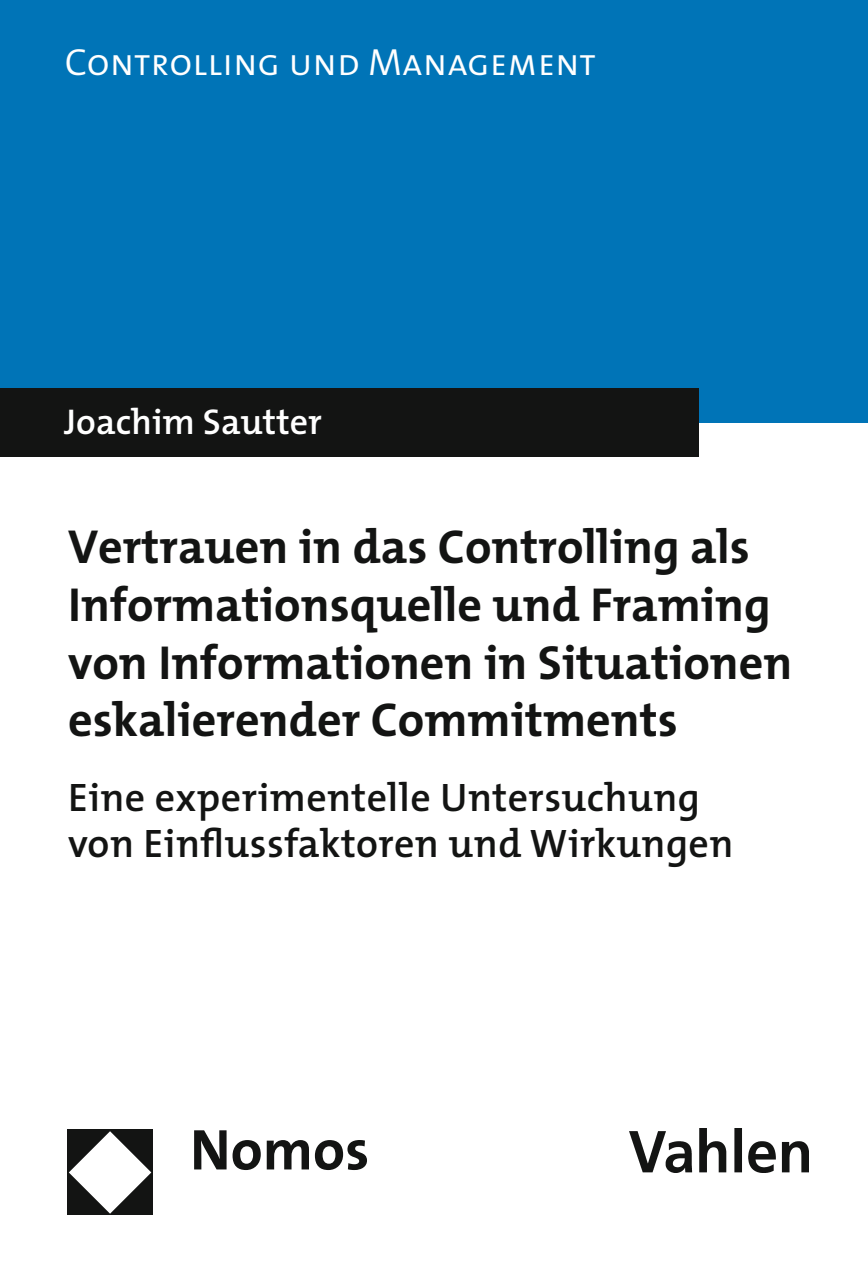
<style>
.page{position:relative;width:868px;height:1287px;background:#fff}
.page>*{position:absolute;margin:0;border:0;box-sizing:border-box;transform-origin:0 0}
.t1{font:700 58px "The Sans Os F";color:#131413}
.t2{font:700 48px/57.6px "The Mix";color:#131413}
.t3{font:600 40px/46px "The Mix";letter-spacing:.01em;color:#131413}
.t4{font:38px "The Mix Semi Light Caps";color:#fff}
.t5{font:600 36px "The Mix";color:#fff}
</style>
<div class="page">
<div style="left:0;top:0;width:867px;height:423px;background:#0074b7"></div>
<div style="left:0;top:389px;width:698px;height:68px;background:#131413"></div>
<div style="left:67px;top:1130px;width:86px;height:85px;background:#131413"></div>
<svg style="left:69px;top:1131px;width:82px;height:83px"></svg>
<img style="left:629px;top:1129px;width:179px;height:43px">
<p class="t4" style="left:65px;top:37px;width:532px">Controlling und Management</p>
<p class="t5" style="left:64px;top:399px;width:259px">Joachim Sautter</p>
<p class="t2" style="left:68px;top:519px;width:725px">Vertrauen in das Controlling als<br>Informationsquelle und Framing von Informationen in Situationen eskalierender Commitments</p>
<p class="t3" style="left:68px;top:774px;width:667px">Eine experimentelle Untersuchung von Einflussfaktoren und Wirkungen</p>
<p class="t1" style="left:190px;top:1113px;width:181px">Nomos</p>
</div>
